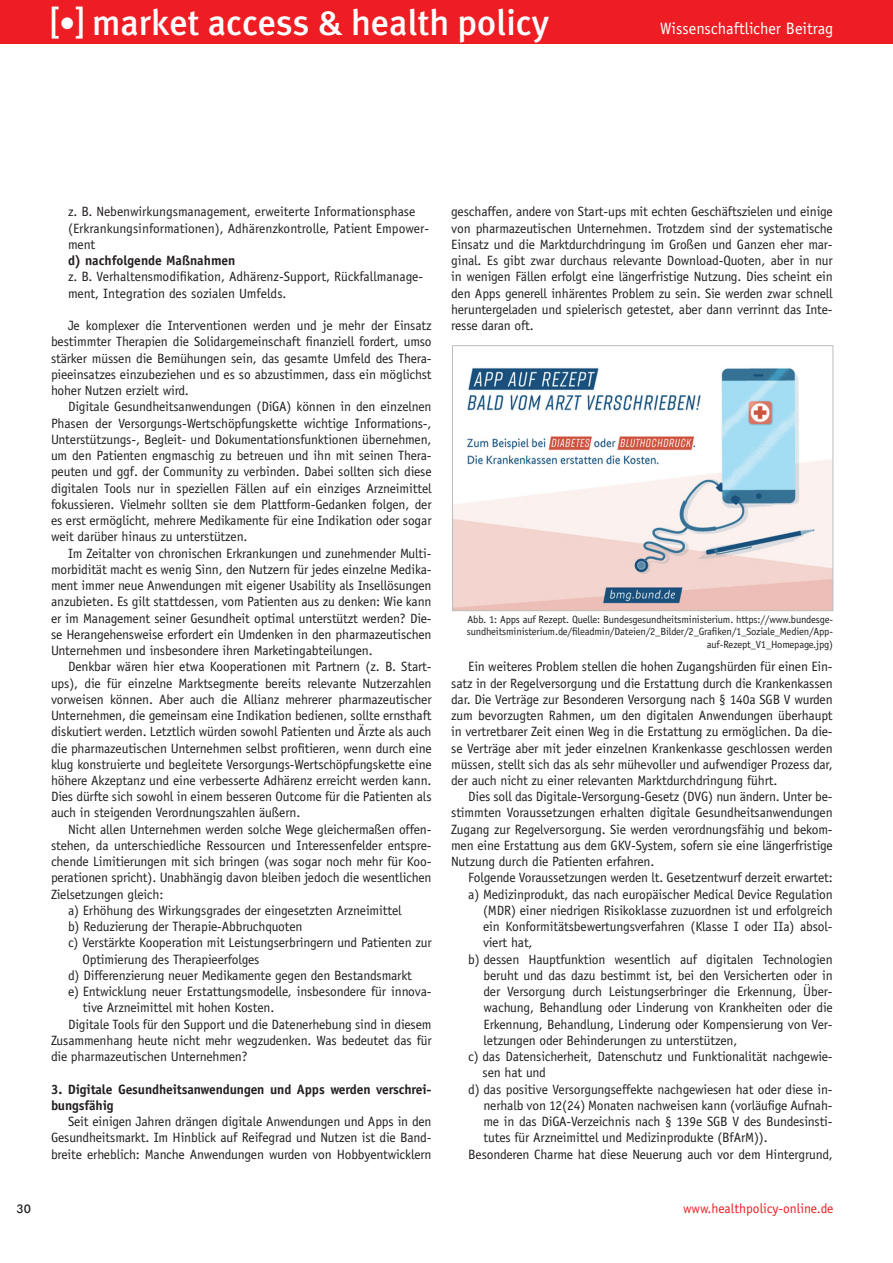
<style>
.page{position:relative;width:893px;height:1263px;background:#fff}
.page>*{position:absolute;margin:0;border:0;box-sizing:border-box;transform-origin:0 0}
.t1{font:500 36px "Meta Plus";color:#fff}
.Vorspann{font:16.5px "Officina Sans";color:#fff}
._04_Fließtext_Einzug{font:13.5px/16.2px "Officina Sans";letter-spacing:-.01em;color:#231f20;text-align:justify}
._04_Fließtext_Einzug-2{font:700 13.5px/16.2px "Officina Sans";letter-spacing:-.01em;color:#231f20}
.t2{font:13.5px "Officina Sans";color:#ee1d23}
.t3{font:500 12px "Futura BT";color:#231f20}
.Bildtext_rechtsbündi{font:10.5px/12.6px "Officina Sans";letter-spacing:-.015em;color:#231f20;text-align:right}
.s1{font-size:33px}
</style>
<div class="page">
<div style="left:0;top:0;width:893px;height:44px;background:#ee1d23"></div>
<img style="left:454px;top:368px;width:377px;height:241px">
<div style="left:452px;top:345px;width:381px;height:266px;border:1px solid #bcbdc0"></div>
<h1 class="t1" style="left:51px;top:1px;width:500px">[<span class="s1">•</span>] market access &amp; health policy</h1>
<p class="Vorspann" style="left:660px;top:18px;width:175px">Wissenschaftlicher Beitrag</p>
<p class="_04_Fließtext_Einzug" style="left:68px;top:204px;width:363px;text-align:left">z. B. Nebenwirkungsmanagement, erweiterte Informationsphase (Erkrankungsinformationen), Adhärenzkontrolle, Patient Empower&shy;ment</p>
<p class="_04_Fließtext_Einzug-2" style="left:68px;top:252px;width:169px">d) nachfolgende Maßnahmen</p>
<p class="_04_Fließtext_Einzug" style="left:68px;top:269px;width:357px">z. B. Verhaltensmodifikation, Adhärenz-Support, Rückfallmanage&shy;ment, Integration des sozialen Umfelds.</p>
<p class="_04_Fließtext_Einzug" style="left:51px;top:317px;width:382px;text-indent:17px">Je komplexer die Interventionen werden und je mehr der Einsatz bestimmter Therapien die Solidargemeinschaft finanziell fordert, umso stärker müssen die Bemühungen sein, das gesamte Umfeld des Thera&shy;pieeinsatzes einzubeziehen und es so abzustimmen, dass ein möglichst hoher Nutzen erzielt wird.</p>
<p class="_04_Fließtext_Einzug" style="left:51px;top:399px;width:382px;text-indent:17px">Digitale Gesundheitsanwendungen (DiGA) können in den einzelnen Phasen der Versorgungs-Wertschöpfungskette wichtige Informations-, Unterstützungs-, Begleit- und Dokumentationsfunktionen übernehmen, um den Patienten engmaschig zu betreuen und ihn mit seinen Thera&shy;peuten und ggf. der Community zu verbinden. Dabei sollten sich diese digitalen Tools nur in speziellen Fällen auf ein einziges Arzneimittel fokussieren. Vielmehr sollten sie dem Plattform-Gedanken folgen, der es erst ermöglicht, mehrere Medikamente für eine Indikation oder sogar weit darüber hinaus zu unterstützen.</p>
<p class="_04_Fließtext_Einzug" style="left:51px;top:545px;width:382px;text-indent:17px">Im Zeitalter von chronischen Erkrankungen und zunehmender Multi&shy;morbidität macht es wenig Sinn, den Nutzern für jedes einzelne Medika&shy;ment immer neue Anwendungen mit eigener Usability als Insellösungen anzubieten. Es gilt stattdessen, vom Patienten aus zu denken: Wie kann er im Management seiner Gesundheit optimal unterstützt werden? Die&shy;se Herangehensweise erfordert ein Umdenken in den pharmazeutischen Unternehmen und insbesondere ihren Marketingabteilungen.</p>
<p class="_04_Fließtext_Einzug" style="left:51px;top:659px;width:382px;text-indent:17px">Denkbar wären hier etwa Kooperationen mit Partnern (z. B. Start&shy;ups), die für einzelne Marktsegmente bereits relevante Nutzerzahlen vorweisen können. Aber auch die Allianz mehrerer pharmazeutischer Unternehmen, die gemeinsam eine Indikation bedienen, sollte ernsthaft diskutiert werden. Letztlich würden sowohl Patienten und Ärzte als auch die pharmazeutischen Unternehmen selbst profitieren, wenn durch eine klug konstruierte und begleitete Versorgungs-Wertschöpfungskette eine höhere Akzeptanz und eine verbesserte Adhärenz erreicht werden kann.<br>Dies dürfte sich sowohl in einem besseren Outcome für die Patienten als auch in steigenden Verordnungszahlen äußern.</p>
<p class="_04_Fließtext_Einzug" style="left:51px;top:821px;width:382px;text-indent:17px">Nicht allen Unternehmen werden solche Wege gleichermaßen offen&shy;stehen, da unterschiedliche Ressourcen und Interessenfelder entspre&shy;chende Limitierungen mit sich bringen (was sogar noch mehr für Koo&shy;perationen spricht). Unabhängig davon bleiben jedoch die wesentlichen Zielsetzungen gleich:</p>
<p class="_04_Fließtext_Einzug" style="left:68px;top:902px;width:335px">a) Erhöhung des Wirkungsgrades der eingesetzten Arzneimittel</p>
<p class="_04_Fließtext_Einzug" style="left:68px;top:918px;width:236px">b) Reduzierung der Therapie-Abbruchquoten</p>
<p class="_04_Fließtext_Einzug" style="left:82px;top:935px;width:351px;text-indent:-14px">c) Verstärkte Kooperation mit Leistungserbringern und Patienten zur<br>Optimierung des Therapieerfolges</p>
<p class="_04_Fließtext_Einzug" style="left:68px;top:967px;width:345px">d) Differenzierung neuer Medikamente gegen den Bestandsmarkt</p>
<p class="_04_Fließtext_Einzug" style="left:83px;top:983px;width:350px;text-indent:-15px">e) Entwicklung neuer Erstattungsmodelle, insbesondere für innova&shy;tive Arzneimittel mit hohen Kosten.</p>
<p class="_04_Fließtext_Einzug" style="left:51px;top:1016px;width:382px;text-indent:17px">Digitale Tools für den Support und die Datenerhebung sind in diesem Zusammenhang heute nicht mehr wegzudenken. Was bedeutet das für die pharmazeutischen Unternehmen?</p>
<p class="_04_Fließtext_Einzug-2" style="left:51px;top:1081px;width:382px">3. Digitale Gesundheitsanwendungen und Apps werden verschrei&shy;bungsfähig</p>
<p class="_04_Fließtext_Einzug" style="left:51px;top:1113px;width:382px;text-indent:17px">Seit einigen Jahren drängen digitale Anwendungen und Apps in den Gesundheitsmarkt. Im Hinblick auf Reifegrad und Nutzen ist die Band&shy;breite erheblich: Manche Anwendungen wurden von Hobbyentwicklern</p>
<p class="_04_Fließtext_Einzug" style="left:451px;top:204px;width:383px">geschaffen, andere von Start-ups mit echten Geschäftszielen und einige von pharmazeutischen Unternehmen. Trotzdem sind der systematische Einsatz und die Marktdurchdringung im Großen und Ganzen eher mar&shy;ginal. Es gibt zwar durchaus relevante Download-Quoten, aber in nur in wenigen Fällen erfolgt eine längerfristige Nutzung. Dies scheint ein den Apps generell inhärentes Problem zu sein. Sie werden zwar schnell heruntergeladen und spielerisch getestet, aber dann verrinnt das Inte&shy;resse daran oft.</p>
<p class="Bildtext_rechtsbündi" style="left:467px;top:613px;width:368px">Abb. 1: Apps auf Rezept. Quelle: Bundesgesundheitsministerium. https://www.bundesge&shy;sundheitsministerium.de/fileadmin/Dateien/2_Bilder/2_Grafiken/1_Soziale_Medien/App&shy;auf-Rezept_V1_Homepage.jpg)</p>
<p class="_04_Fließtext_Einzug" style="left:451px;top:659px;width:383px;text-indent:17px">Ein weiteres Problem stellen die hohen Zugangshürden für einen Ein&shy;satz in der Regelversorgung und die Erstattung durch die Krankenkassen dar. Die Verträge zur Besonderen Versorgung nach § 140a SGB V wurden zum bevorzugten Rahmen, um den digitalen Anwendungen überhaupt in vertretbarer Zeit einen Weg in die Erstattung zu ermöglichen. Da die&shy;se Verträge aber mit jeder einzelnen Krankenkasse geschlossen werden müssen, stellt sich das als sehr mühevoller und aufwendiger Prozess dar, der auch nicht zu einer relevanten Marktdurchdringung führt.</p>
<p class="_04_Fließtext_Einzug" style="left:451px;top:788px;width:383px;text-indent:17px">Dies soll das Digitale-Versorgung-Gesetz (DVG) nun ändern. Unter be&shy;stimmten Voraussetzungen erhalten digitale Gesundheitsanwendungen Zugang zur Regelversorgung. Sie werden verordnungsfähig und bekom&shy;men eine Erstattung aus dem GKV-System, sofern sie eine längerfristige Nutzung durch die Patienten erfahren.</p>
<p class="_04_Fließtext_Einzug" style="left:468px;top:870px;width:366px">Folgende Voraussetzungen werden lt. Gesetzentwurf derzeit erwartet:</p>
<p class="_04_Fließtext_Einzug" style="left:483px;top:886px;width:351px;text-indent:-15px">a) Medizinprodukt, das nach europäischer Medical Device Regulation (MDR) einer niedrigen Risikoklasse zuzuordnen ist und erfolgreich ein Konformitätsbewertungsverfahren (Klasse I oder IIa) absol&shy;viert hat,</p>
<p class="_04_Fließtext_Einzug" style="left:484px;top:951px;width:351px;text-indent:-15px">b) dessen Hauptfunktion wesentlich auf digitalen Technologien beruht und das dazu bestimmt ist, bei den Versicherten oder in der Versorgung durch Leistungserbringer die Erkennung, Über&shy;wachung, Behandlung oder Linderung von Krankheiten oder die Erkennung, Behandlung, Linderung oder Kompensierung von Ver&shy;letzungen oder Behinderungen zu unterstützen,</p>
<p class="_04_Fließtext_Einzug" style="left:483px;top:1048px;width:352px;text-indent:-14px">c) das Datensicherheit, Datenschutz und Funktionalität nachgewie&shy;sen hat und</p>
<p class="_04_Fließtext_Einzug" style="left:484px;top:1081px;width:351px;text-indent:-15px">d) das positive Versorgungseffekte nachgewiesen hat oder diese in&shy;nerhalb von 12(24) Monaten nachweisen kann (vorläufige Aufnah&shy;me in das DiGA-Verzeichnis nach § 139e SGB V des Bundesinsti&shy;tutes für Arzneimittel und Medizinprodukte (BfArM)).</p>
<p class="_04_Fließtext_Einzug" style="left:468px;top:1146px;width:366px">Besonderen Charme hat diese Neuerung auch vor dem Hintergrund,</p>
<p class="t3" style="left:16px;top:1201px;width:16px">30</p>
<p class="t2" style="left:683px;top:1200px;width:152px">www.healthpolicy-online.de</p>
</div>
